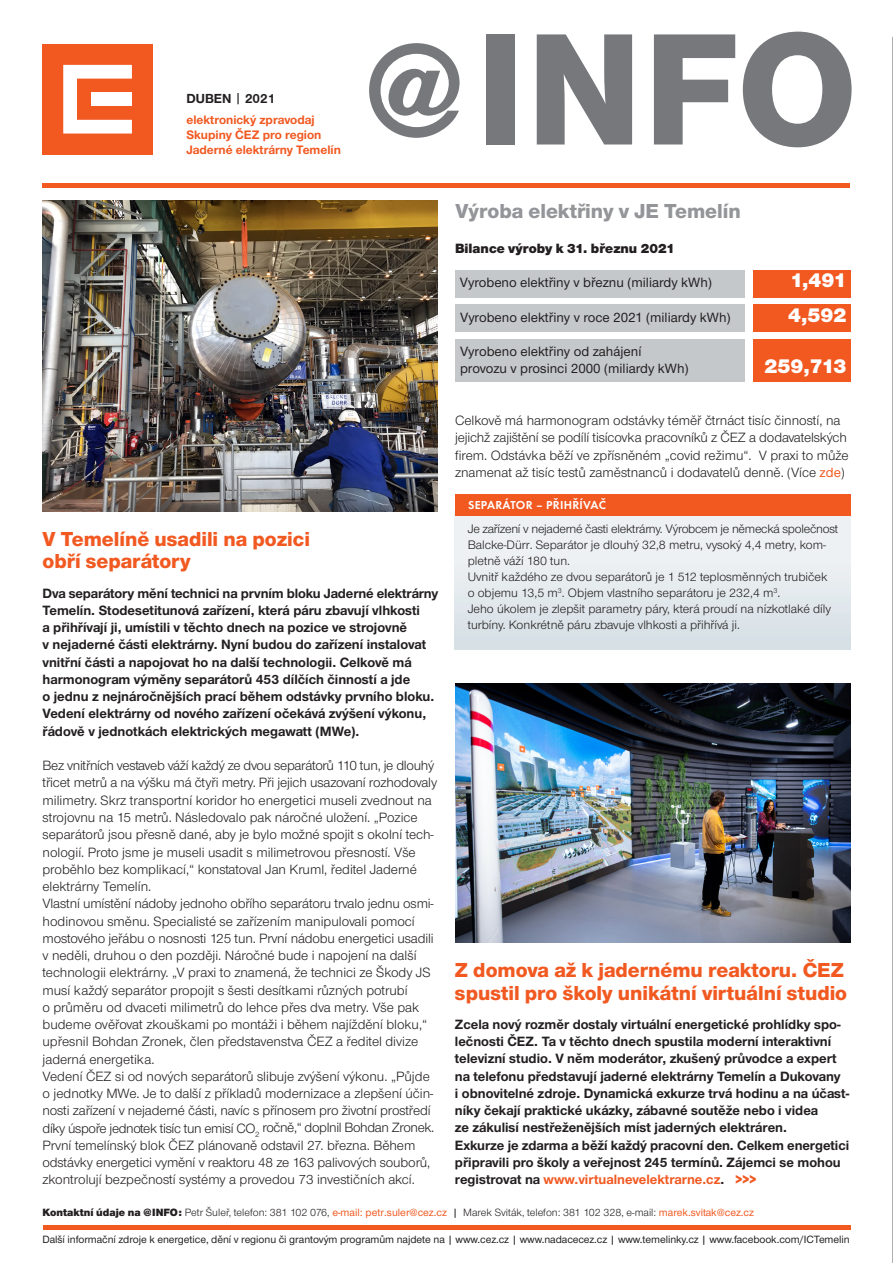
<style>
.page{position:relative;width:893px;height:1263px;background:#fff}
.page>*{position:absolute;margin:0;border:0;box-sizing:border-box;transform-origin:0 0}
.t1{font:800 165px "Nimbus CEZOT";color:#76787b}
.titulek_16{font:800 21px/22.5px "Nimbus CEZOT";color:#f15921}
.titulek_16-2{font:800 21px "Nimbus CEZOT";color:#939598}
._00_text{font:900 21px "Nimbus CEZOT";color:#fff}
._00_text-2{font:13.95px/17.2px "Nimbus CEZOT";color:#231f20}
._00_text-3{font:700 13.95px/17.2px "Nimbus CEZOT";color:#231f20}
._00_text-4{font:500 13.95px "Nimbus CEZOT";color:#231f20}
._00_text-5{font:900 13.95px "Nimbus CEZOT";color:#231f20}
.t2{font:700 13.5px "Nimbus CEZ";color:#231f20}
.ramecek_text{font:12.75px/16px "Nimbus CEZOT";color:#231f20}
.ramecek_text-2{font:12.75px/16px "Nimbus CEZOT";letter-spacing:-.02em;color:#231f20}
.t3{font:700 12.75px/15.3px "Nimbus CEZOT";color:#f15921}
.Pruh_text{font:600 12px "Futura CEZOT";letter-spacing:.025em;color:#fff}
.tiráž{font:500 10.95px "Nimbus CEZOT";letter-spacing:-.005em;color:#231f20}
.tiráž-2{font:10.95px "Nimbus CEZOT";color:#231f20}
.s1{font-family:"Nimbus CEZOT";font-weight:500}
.s2{font-size:135px}
.s3{font-weight:500;color:#f15921}
.s4{color:#f15921}
.s5{font-weight:800;color:#f15921}
.s6{font-weight:900}
.s7{font-weight:500}
</style>
<div class="page">
<hr style="left:892px;top:37px;width:1px;height:1226px;background:#636366">
<img style="left:42px;top:201px;width:396px;height:310px">
<div style="left:42px;top:44px;width:111px;height:110px;background:#f15921"></div>
<svg style="left:63px;top:65px;width:69px;height:69px"></svg>
<div style="left:91px;top:92px;width:40px;height:14px;background:#fff"></div>
<hr style="left:43px;top:1225px;width:807px;height:4px;background:#f15921">
<div style="left:456px;top:270px;width:289px;height:27px;background:#c4c8cb"></div>
<div style="left:456px;top:339px;width:289px;height:42px;background:#c4c8cb"></div>
<div style="left:753px;top:270px;width:98px;height:27px;background:#f15921"></div>
<div style="left:753px;top:339px;width:98px;height:42px;background:#f15921"></div>
<div style="left:456px;top:304px;width:289px;height:28px;background:#c4c8cb"></div>
<div style="left:753px;top:304px;width:98px;height:28px;background:#f15921"></div>
<hr style="left:43px;top:184px;width:807px;height:4px;background:#f15921">
<img style="left:455px;top:684px;width:396px;height:259px">
<div style="left:455px;top:511px;width:396px;height:138px;background:linear-gradient(to bottom,#f3ecea,#d8e5ec)"></div>
<div style="left:455px;top:494px;width:396px;height:21px;background:#f15921"></div>
<p class="t2" style="left:186px;top:90px;width:90px">DUBEN <span class="s1">|</span> 2021</p>
<p class="t3" style="left:186px;top:112px;width:156px">elektronický zpravodaj<br>Skupiny ČEZ pro region<br>Jaderné elektrárny Temelín</p>
<p class="t1" style="left:365px;top:-5px;width:494px"><span class="s2">@</span>INFO</p>
<p class="titulek_16-2" style="left:455px;top:199px;width:287px">Výroba elektřiny v JE Temelín</p>
<p class="_00_text-5" style="left:455px;top:240px;width:221px">Bilance výroby k 31. březnu 2021</p>
<p class="_00_text-4" style="left:460px;top:274px;width:254px">Vyrobeno elektřiny v březnu (miliardy kWh)</p>
<p class="_00_text" style="left:790px;top:268px;width:58px">1,491</p>
<p class="_00_text-4" style="left:460px;top:309px;width:272px">Vyrobeno elektřiny v roce 2021 (miliardy kWh)</p>
<p class="_00_text" style="left:788px;top:302px;width:60px">4,592</p>
<p class="_00_text-4" style="left:460px;top:343px;width:183px">Vyrobeno elektřiny od zahájení</p>
<p class="_00_text-4" style="left:460px;top:360px;width:230px">provozu v prosinci 2000 (miliardy kWh)</p>
<p class="_00_text" style="left:764px;top:354px;width:84px">259,713</p>
<p class="_00_text-2" style="left:455px;top:412px;width:395px">Celkově má harmonogram odstávky téměř čtrnáct tisíc činností, na jejichž zajištění se podílí tisícovka pracovníků z ČEZ a dodavatelských firem. Odstávka běží ve zpřísněném „covid režimu“. V praxi to může znamenat až tisíc testů zaměstnanců i dodavatelů denně. (Více <span class="s3">zde</span>)</p>
<p class="Pruh_text" style="left:468px;top:498px;width:140px">SEPARÁTOR – PŘIHŘÍVAČ</p>
<p class="titulek_16" style="left:43px;top:528px;width:269px">V Temelíně usadili na pozici obří separátory</p>
<p class="_00_text-3" style="left:43px;top:584px;width:397px">Dva separátory mění technici na prvním bloku Jaderné elektrárny Temelín. Stodesetitunová zařízení, která páru zbavují vlhkosti<br>a přihřívají ji, umístili v těchto dnech na pozice ve strojovně<br>v nejaderné části elektrárny. Nyní budou do zařízení instalovat vnitřní části a napojovat ho na další technologii. Celkově má harmonogram výměny separátorů 453 dílčích činností a jde<br>o jednu z nejnáročnějších prací během odstávky prvního bloku.<br>Vedení elektrárny od nového zařízení očekává zvýšení výkonu, řádově v jednotkách elektrických megawatt (MWe).</p>
<p class="_00_text-2" style="left:43px;top:757px;width:396px">Bez vnitřních vestaveb váží každý ze dvou separátorů 110 tun, je dlouhý třicet metrů a na výšku má čtyři metry. Při jejich usazovaní rozhodovaly milimetry. Skrz transportní koridor ho energetici museli zvednout na strojovnu na 15 metrů. Následovalo pak náročné uložení. „Pozice separátorů jsou přesně dané, aby je bylo možné spojit s okolní tech&shy;nologií. Proto jsme je museli usadit s milimetrovou přesností. Vše proběhlo bez komplikací,“ konstatoval Jan Kruml, ředitel Jaderné elektrárny Temelín.</p>
<p class="_00_text-2" style="left:43px;top:895px;width:393px">Vlastní umístění nádoby jednoho obřího separátoru trvalo jednu osmi&shy;hodinovou směnu. Specialisté se zařízením manipulovali pomocí mostového jeřábu o nosnosti 125 tun. První nádobu energetici usadili v neděli, druhou o den později. Náročné bude i napojení na další technologii elektrárny. „V praxi to znamená, že technici ze Škody JS musí každý separátor propojit s šesti desítkami různých potrubí<br>o průměru od dvaceti milimetrů do lehce přes dva metry. Vše pak budeme ověřovat zkouškami po montáži i během najíždění bloku,“ upřesnil Bohdan Zronek, člen představenstva ČEZ a ředitel divize jaderná energetika.</p>
<p class="_00_text-2" style="left:43px;top:1068px;width:393px">Vedení ČEZ si od nových separátorů slibuje zvýšení výkonu. „Půjde o jednotky MWe. Je to další z příkladů modernizace a zlepšení účin&shy;nosti zařízení v nejaderné části, navíc s přínosem pro životní prostředí díky úspoře jednotek tisíc tun emisí CO<sub>2</sub> ročně,“ doplnil Bohdan Zronek.</p>
<p class="_00_text-2" style="left:43px;top:1136px;width:389px">První temelínský blok ČEZ plánovaně odstavil 27. března. Během odstávky energetici vymění v reaktoru 48 ze 163 palivových souborů, zkontrolují bezpečností systémy a provedou 73 investičních akcí.</p>
<p class="ramecek_text-2" style="left:468px;top:521px;width:372px">Je zařízení v nejaderné časti elektrárny. Výrobcem je německá společnost<br>Balcke-Dürr. Separátor je dlouhý 32,8 metru, vysoký 4,4 metry, kom&shy;pletně váží 180 tun.</p>
<p class="ramecek_text" style="left:468px;top:569px;width:361px">Uvnitř každého ze dvou separátorů je 1 512 teplosměnných trubiček o objemu 13,5 m<sup>3</sup>. Objem vlastního separátoru je 232,4 m<sup>3</sup>.</p>
<p class="ramecek_text" style="left:468px;top:601px;width:365px">Jeho úkolem je zlepšit parametry páry, která proudí na nízkotlaké díly turbíny. Konkrétně páru zbavuje vlhkosti a přihřívá ji.</p>
<p class="titulek_16" style="left:455px;top:959px;width:394px">Z domova až k jadernému reaktoru. ČEZ spustil pro školy unikátní virtuální studio</p>
<p class="_00_text-3" style="left:455px;top:1015px;width:396px">Zcela nový rozměr dostaly virtuální energetické prohlídky spo&shy;lečnosti ČEZ. Ta v těchto dnech spustila moderní interaktivní televizní studio. V něm moderátor, zkušený průvodce a expert na telefonu představují jaderné elektrárny Temelín a Dukovany<br>i obnovitelné zdroje. Dynamická exkurze trvá hodinu a na účast&shy;níky čekají praktické ukázky, zábavné soutěže nebo i videa<br>ze zákulisí nestřeženějších míst jaderných elektráren.<br>Exkurze je zdarma a běží každý pracovní den. Celkem energetici připravili pro školy a veřejnost 245 termínů. Zájemci se mohou registrovat na <span class="s4">www.virtualnevelektrarne.cz</span>. <span class="s5">&gt;&gt;&gt;</span></p>
<p class="tiráž-2" style="left:43px;top:1206px;width:713px"><span class="s6">Kontaktní údaje na @INFO:</span> Petr Šuleř, telefon: 381 102 076, <span class="s3">e-mail: petr.suler@cez.cz</span> <span class="s7">|</span> Marek Sviták, telefon: 381 102 328, e-mail: <span class="s3">marek.svitak@cez.cz</span></p>
<p class="tiráž" style="left:43px;top:1233px;width:809px">Další informační zdroje k energetice, dění v regionu či grantovým programům najdete na | www.cez.cz | www.nadacecez.cz | www.temelinky.cz | www.facebook.com/ICTemelin</p>
</div>
